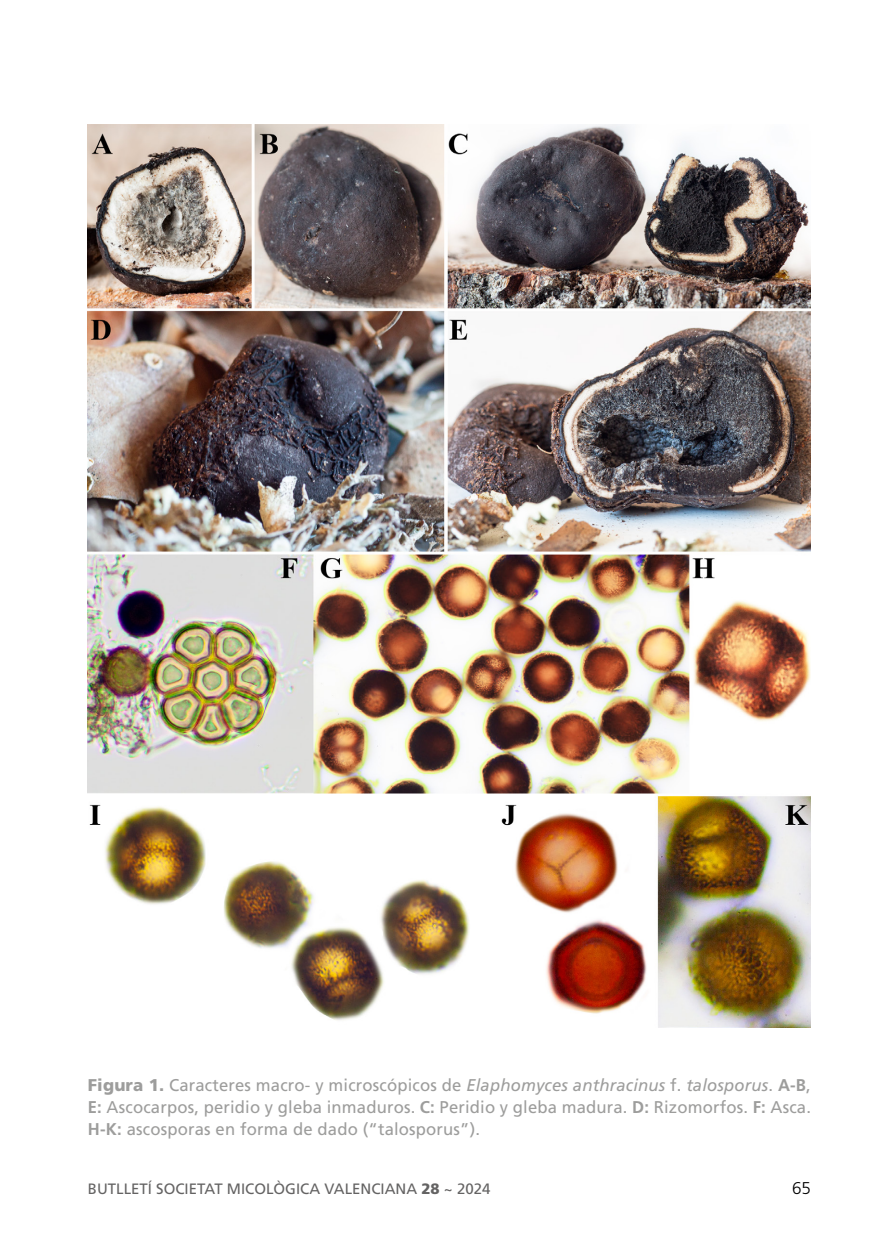
<style>
.page{position:relative;width:879px;height:1248px;background:#fff}
.page>*{position:absolute;margin:0;border:0;box-sizing:border-box;transform-origin:0 0}
.t1{font:17px/22px "Frutiger LT Std";letter-spacing:.01em;color:#9d9d9c;text-align:justify}
.t2{font:300 17px "Frutiger LT Std";color:#000}
.t3{font:15px "Frutiger LT Std";color:#646363}
.s1{font-weight:900}
.s2{font-style:italic}
.s3{font-weight:700}
</style>
<div class="page">
<img style="left:88px;top:125px;width:723px;height:902px">
<p class="t1" style="left:88px;top:1073px;width:724px"><span class="s1">Figura 1.</span> Caracteres macro- y microscópicos de <span class="s2">Elaphomyces anthracinus</span> f. <span class="s2">talosporus</span>. <span class="s3">A-B</span>, <span class="s3">E:</span> Ascocarpos, peridio y gleba inmaduros. <span class="s3">C:</span> Peridio y gleba madura. <span class="s3">D:</span> Rizomorfos. <span class="s3">F:</span> Asca.<br><span class="s3">H-K:</span> ascosporas en forma de dado (“talosporus”).</p>
<p class="t3" style="left:88px;top:1179px;width:404px">BUTLLETÍ SOCIETAT MICOLÒGICA VALENCIANA <span class="s1">28</span> ~ 2024</p>
<p class="t2" style="left:792px;top:1177px;width:20px">65</p>
</div>
